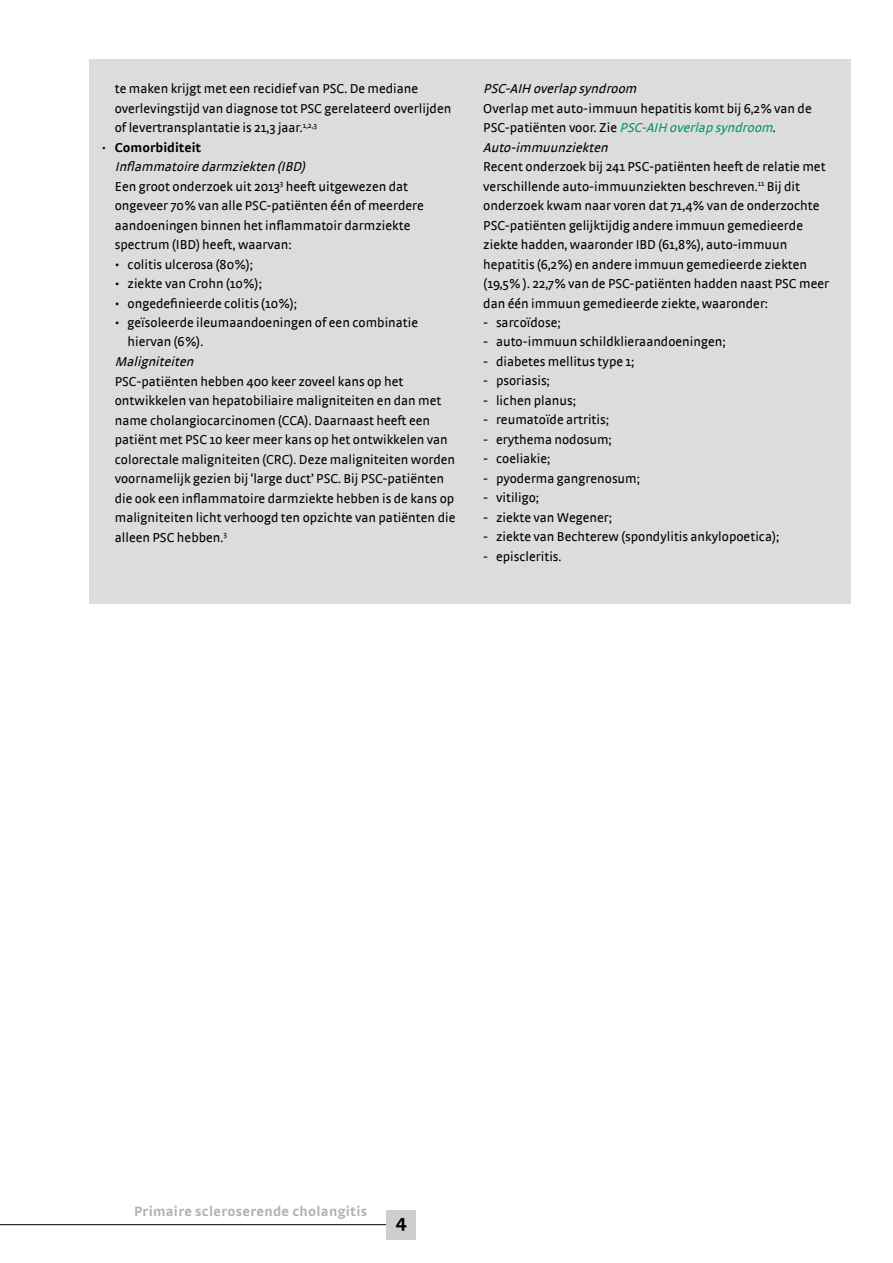
<style>
.page{position:relative;width:893px;height:1263px;background:#fff}
.page>*{position:absolute;margin:0;border:0;box-sizing:border-box;transform-origin:0 0}
.t1{font:700 19.5px "Strada";color:#000}
.t2{font:700 14.25px "Strada";letter-spacing:.02em;color:#b3b2b2}
.t3{font:13.5px/19.5px "Strada";color:#000}
.t4{font:italic 13.5px "Strada";color:#000}
.t5{font:700 13.5px "Strada";color:#000}
.s1{font-family:"Strada TF"}
.s2{font-style:italic;color:#00995b}
.s3{font-style:italic}
</style>
<div class="page">
<hr style="left:0;top:1224px;width:402px;height:1px;background:#000">
<div style="left:387px;top:1209px;width:29px;height:30px;background:#cecece"></div>
<div style="left:89px;top:60px;width:761px;height:544px;background:#dcdcdc"></div>
<p class="t3" style="left:115px;top:79px;width:305px">te maken krijgt met een recidief van PSC. De mediane</p>
<p class="t3" style="left:115px;top:98px;width:338px">overlevingstijd van diagnose tot PSC gerelateerd overlijden</p>
<p class="t3" style="left:115px;top:118px;width:204px">of levertransplantatie is 21,3 jaar.<sup>1,2,3</sup></p>
<p class="t5" style="left:102px;top:139px;width:101px"><span class="s1">·</span> Comorbiditeit</p>
<p class="t4" style="left:115px;top:159px;width:192px">Inflammatoire darmziekten (IBD)</p>
<p class="t3" style="left:115px;top:176px;width:295px">Een groot onderzoek uit 2013<sup>3</sup> heeft uitgewezen dat</p>
<p class="t3" style="left:115px;top:196px;width:310px">ongeveer 70% van alle PSC-patiënten één of meerdere</p>
<p class="t3" style="left:115px;top:215px;width:297px">aandoeningen binnen het inflammatoir darmziekte</p>
<p class="t3" style="left:115px;top:235px;width:178px">spectrum (IBD) heeft, waarvan:</p>
<p class="t3" style="left:115px;top:254px;width:140px">• colitis ulcerosa (80%);</p>
<p class="t3" style="left:115px;top:274px;width:149px">• ziekte van Crohn (10%);</p>
<p class="t3" style="left:115px;top:293px;width:184px">• ongedefinieerde colitis (10%);</p>
<p class="t3" style="left:128px;top:313px;width:292px;text-indent:-13px">• geïsoleerde ileumaandoeningen of een combinatie hiervan (6%).</p>
<p class="t4" style="left:115px;top:354px;width:84px">Maligniteiten</p>
<p class="t3" style="left:115px;top:371px;width:342px">PSC-patiënten hebben 400 keer zoveel kans op het ontwikkelen van hepatobiliaire maligniteiten en dan met name cholangiocarcinomen (CCA). Daarnaast heeft een patiënt met PSC 10 keer meer kans op het ontwikkelen van colorectale maligniteiten (CRC). Deze maligniteiten worden voornamelijk gezien bij ‘large duct’ PSC. Bij PSC-patiënten die ook een inflammatoire darmziekte hebben is de kans op maligniteiten licht verhoogd ten opzichte van patiënten die alleen PSC hebben.<sup>3</sup></p>
<p class="t4" style="left:483px;top:81px;width:158px">PSC-AIH overlap syndroom</p>
<p class="t3" style="left:483px;top:98px;width:330px">Overlap met auto-immuun hepatitis komt bij 6,2% van de<br>PSC-patiënten voor. Zie <span class="s2">PSC-AIH overlap syndroom</span>.<br><span class="s3">Auto-immuunziekten</span></p>
<p class="t3" style="left:483px;top:157px;width:347px">Recent onderzoek bij 241 PSC-patiënten heeft de relatie met verschillende auto-immuunziekten beschreven.<sup>11</sup> Bij dit onderzoek kwam naar voren dat 71,4% van de onderzochte PSC-patiënten gelijktijdig andere immuun gemedieerde ziekte hadden, waaronder IBD (61,8%), auto-immuun hepatitis (6,2%) en andere immuun gemedieerde ziekten (19,5% ). 22,7% van de PSC-patiënten hadden naast PSC meer dan één immuun gemedieerde ziekte, waaronder:</p>
<p class="t3" style="left:483px;top:313px;width:79px">- sarcoïdose;</p>
<p class="t3" style="left:483px;top:332px;width:244px">- auto-immuun schildklieraandoeningen;</p>
<p class="t3" style="left:483px;top:351px;width:153px">- diabetes mellitus type 1;</p>
<p class="t3" style="left:483px;top:371px;width:68px">- psoriasis;</p>
<p class="t3" style="left:483px;top:390px;width:94px">- lichen planus;</p>
<p class="t3" style="left:483px;top:410px;width:127px">- reumatoïde artritis;</p>
<p class="t3" style="left:483px;top:429px;width:130px">- erythema nodosum;</p>
<p class="t3" style="left:483px;top:449px;width:69px">- coeliakie;</p>
<p class="t3" style="left:483px;top:468px;width:158px">- pyoderma gangrenosum;</p>
<p class="t3" style="left:483px;top:488px;width:58px">- vitiligo;</p>
<p class="t3" style="left:483px;top:507px;width:130px">- ziekte van Wegener;</p>
<p class="t3" style="left:483px;top:527px;width:298px">- ziekte van Bechterew (spondylitis ankylopoetica);</p>
<p class="t3" style="left:483px;top:546px;width:80px">- episcleritis.</p>
<p class="t2" style="left:134px;top:1202px;width:234px">Primaire scleroserende cholangitis</p>
<h1 class="t1" style="left:396px;top:1209px;width:13px">4</h1>
</div>
